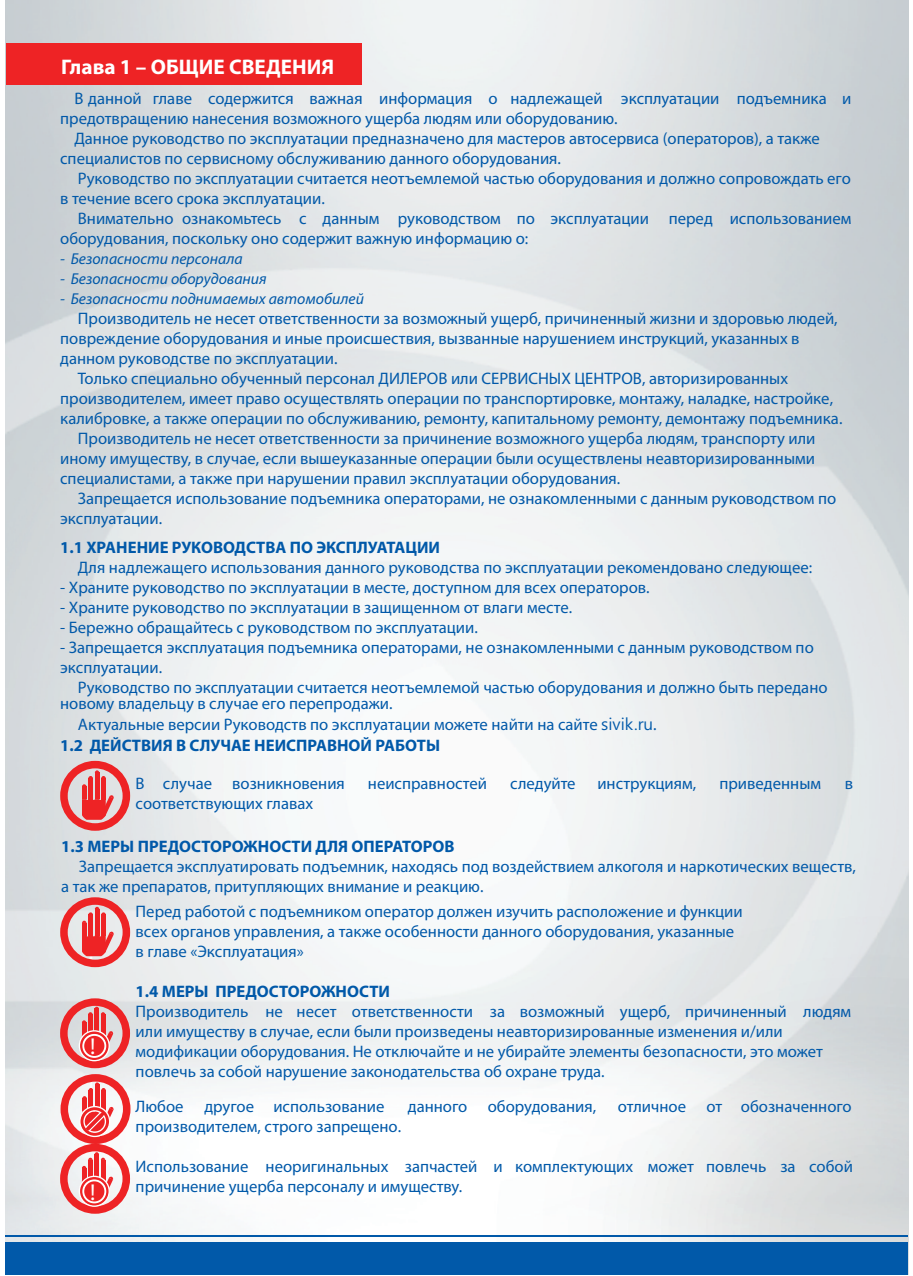
<style>
.page{position:relative;width:913px;height:1276px;background:#fff}
.page>*{position:absolute;margin:0;border:0;box-sizing:border-box;transform-origin:0 0}
.t1{font:22.95px "Myriad Pro";color:#fff}
.t2{font:700 21.15px "Myriad Pro";color:#fff}
.t3{font:16.65px/20px "Myriad Pro";color:#0159a9}
.t4{font:700 16.65px "Myriad Pro";color:#0159a9}
.t5{font:italic 15.75px "Myriad Pro";color:#0159a9}
.s1{font-family:"Malgun Gothic"}
.s2{font-weight:700}
</style>
<div class="page">
<img style="left:5px;top:0;width:902px;height:1242px">
<div style="left:5px;top:1242px;width:902px;height:33px;background:#0159a9"></div>
<hr style="left:5px;top:1235px;width:902px;height:1px;background:#0159a9">
<hr style="left:82px;top:786px;width:4px;height:13px;background:#ee2325">
<div style="left:88px;top:778px;width:5px;height:21px;background:#ee2325"></div>
<hr style="left:95px;top:772px;width:4px;height:27px;background:#ee2325">
<svg style="left:88px;top:770px;width:18px;height:8px"></svg>
<div style="left:101px;top:778px;width:5px;height:21px;background:#ee2325"></div>
<svg style="left:82px;top:795px;width:32px;height:25px"></svg>
<div style="left:60px;top:761px;width:70px;height:70px;border:8px solid #ee2325;border-radius:50%"></div>
<hr style="left:82px;top:922px;width:4px;height:13px;background:#ee2325">
<div style="left:88px;top:914px;width:5px;height:21px;background:#ee2325"></div>
<hr style="left:95px;top:909px;width:4px;height:26px;background:#ee2325">
<svg style="left:88px;top:907px;width:18px;height:7px"></svg>
<div style="left:101px;top:914px;width:5px;height:21px;background:#ee2325"></div>
<svg style="left:82px;top:931px;width:32px;height:25px"></svg>
<div style="left:60px;top:897px;width:70px;height:70px;border:8px solid #ee2325;border-radius:50%"></div>
<div style="left:60px;top:998px;width:70px;height:70px;border:8px solid #ee2325;border-radius:50%"></div>
<hr style="left:82px;top:1022px;width:4px;height:13px;background:#ee2325">
<div style="left:88px;top:1014px;width:5px;height:21px;background:#ee2325"></div>
<div style="left:94px;top:1008px;width:5px;height:27px;background:#ee2325"></div>
<svg style="left:88px;top:1006px;width:17px;height:8px"></svg>
<hr style="left:101px;top:1014px;width:4px;height:21px;background:#ee2325">
<svg style="left:79px;top:1030px;width:34px;height:31px"></svg>
<div style="left:83px;top:1035px;width:22px;height:22px;background:#ee2325;border-radius:50%"></div>
<div style="left:82px;top:1034px;width:24px;height:24px;border:2px solid #fff;border-radius:50%"></div>
<div style="left:60px;top:1143px;width:70px;height:70px;border:8px solid #ee2325;border-radius:50%"></div>
<hr style="left:82px;top:1168px;width:4px;height:12px;background:#ee2325">
<div style="left:88px;top:1159px;width:5px;height:21px;background:#ee2325"></div>
<div style="left:60px;top:1074px;width:70px;height:70px;border:8px solid #ee2325;border-radius:50%"></div>
<div style="left:82px;top:1098px;width:5px;height:12px;background:#ee2325"></div>
<hr style="left:89px;top:1090px;width:4px;height:20px;background:#ee2325">
<hr style="left:95px;top:1084px;width:4px;height:26px;background:#ee2325">
<svg style="left:89px;top:1082px;width:17px;height:8px"></svg>
<div style="left:101px;top:1090px;width:5px;height:20px;background:#ee2325"></div>
<svg style="left:79px;top:1106px;width:35px;height:31px"></svg>
<div style="left:94px;top:1154px;width:5px;height:26px;background:#ee2325"></div>
<svg style="left:88px;top:1152px;width:17px;height:8px"></svg>
<hr style="left:101px;top:1159px;width:4px;height:21px;background:#ee2325">
<svg style="left:79px;top:1175px;width:34px;height:31px"></svg>
<div style="left:83px;top:1180px;width:22px;height:22px;background:#ee2325;border-radius:50%"></div>
<div style="left:82px;top:1179px;width:24px;height:24px;border:2px solid #fff;border-radius:50%"></div>
<div style="left:6px;top:44px;width:355px;height:41px;background:#ee2325"></div>
<p class="t2" style="left:61px;top:58px;width:274px">Глава 1 – ОБЩИЕ СВЕДЕНИЯ</p>
<p class="t3" style="left:74px;top:90px;width:778px">В данной главе содержится важная информация о надлежащей эксплуатации подъемника и</p>
<p class="t3" style="left:60px;top:110px;width:558px">предотвращению нанесения возможного ущерба людям или оборудованию.</p>
<p class="t3" style="left:74px;top:130px;width:746px">Данное руководство по эксплуатации предназначено для мастеров автосервиса (операторов), а также</p>
<p class="t3" style="left:60px;top:150px;width:502px">специалистов по сервисному обслуживанию данного оборудования.</p>
<p class="t3" style="left:78px;top:170px;width:774px">Руководство по эксплуатации считается неотъемлемой частью оборудования и должно сопровождать его</p>
<p class="t3" style="left:60px;top:190px;width:266px">в течение всего срока эксплуатации.</p>
<p class="t3" style="left:78px;top:210px;width:774px">Внимательно ознакомьтесь с данным руководством по эксплуатации перед использованием</p>
<p class="t3" style="left:60px;top:230px;width:469px">оборудования, поскольку оно содержит важную информацию о:</p>
<p class="t5" style="left:60px;top:252px;width:184px">- Безопасности персонала</p>
<p class="t5" style="left:60px;top:272px;width:208px">- Безопасности оборудования</p>
<p class="t5" style="left:60px;top:292px;width:305px">- Безопасности поднимаемых автомобилей</p>
<p class="t3" style="left:78px;top:310px;width:761px">Производитель не несет ответственности за возможный ущерб, причиненный жизни и здоровью людей,</p>
<p class="t3" style="left:60px;top:330px;width:740px">повреждение оборудования и иные происшествия, вызванные нарушением инструкций, указанных в</p>
<p class="t3" style="left:60px;top:350px;width:279px">данном руководстве по эксплуатации.</p>
<p class="t3" style="left:78px;top:370px;width:711px">Только специально обученный персонал ДИЛЕРОВ или СЕРВИСНЫХ ЦЕНТРОВ, авторизированных</p>
<p class="t3" style="left:60px;top:390px;width:774px">производителем, имеет право осуществлять операции по транспортировке, монтажу, наладке, настройке,</p>
<p class="t3" style="left:60px;top:410px;width:783px">калибровке, а также операции по обслуживанию, ремонту, капитальному ремонту, демонтажу подъемника.</p>
<p class="t3" style="left:78px;top:430px;width:738px">Производитель не несет ответственности за причинение возможного ущерба людям, транспорту или</p>
<p class="t3" style="left:60px;top:450px;width:756px">иному имуществу, в случае, если вышеуказанные операции были осуществлены неавторизированными</p>
<p class="t3" style="left:60px;top:470px;width:561px">специалистами, а также при нарушении правил эксплуатации оборудования.</p>
<p class="t3" style="left:78px;top:490px;width:759px">Запрещается использование подъемника операторами, не ознакомленными с данным руководством по</p>
<p class="t3" style="left:60px;top:510px;width:103px">эксплуатации.</p>
<p class="t4" style="left:60px;top:540px;width:381px">1.1 ХРАНЕНИЕ РУКОВОДСТВА ПО ЭКСПЛУАТАЦИИ</p>
<p class="t3" style="left:78px;top:558px;width:735px">Для надлежащего использования данного руководства по эксплуатации рекомендовано следующее:</p>
<p class="t3" style="left:60px;top:578px;width:590px">- Храните руководство по эксплуатации в месте, доступном для всех операторов.</p>
<p class="t3" style="left:60px;top:598px;width:513px">- Храните руководство по эксплуатации в защищенном от влаги месте.</p>
<p class="t3" style="left:60px;top:618px;width:419px">- Бережно обращайтесь с руководством по эксплуатации.</p>
<p class="t3" style="left:60px;top:638px;width:754px">- Запрещается эксплуатация подъемника операторами, не ознакомленными с данным руководством по эксплуатации.</p>
<p class="t3" style="left:60px;top:680px;width:768px;line-height:16.7px;text-indent:18px">Руководство по эксплуатации считается неотъемлемой частью оборудования и должно быть передано новому владельцу в случае его перепродажи.</p>
<p class="t3" style="left:60px;top:714px;width:597px;line-height:21.4px;text-indent:18px">Актуальные версии Руководств по эксплуатации можете найти на сайте <span class="s1">sivik.ru</span>.<br><span class="s2">1.2 ДЕЙСТВИЯ В СЛУЧАЕ НЕИСПРАВНОЙ РАБОТЫ</span></p>
<p class="t3" style="left:136px;top:774px;width:210px">В случае возникновения</p>
<p class="t3" style="left:368px;top:774px;width:121px">неисправностей</p>
<p class="t3" style="left:510px;top:774px;width:67px">следуйте</p>
<p class="t3" style="left:597px;top:774px;width:100px">инструкциям,</p>
<p class="t3" style="left:719px;top:774px;width:103px">приведенным</p>
<p class="t3" style="left:844px;top:774px;width:10px">в</p>
<p class="t3" style="left:136px;top:794px;width:179px">соответствующих главах</p>
<p class="t4" style="left:61px;top:839px;width:394px">1.3 МЕРЫ ПРЕДОСТОРОЖНОСТИ ДЛЯ ОПЕРАТОРОВ</p>
<p class="t3" style="left:61px;top:857px;width:795px;text-indent:18px">Запрещается эксплуатировать подъемник, находясь под воздействием алкоголя и наркотических веществ, а так же препаратов, притупляющих внимание и реакцию.</p>
<h1 class="t1" style="left:88px;top:941px;width:7px">!</h1>
<h1 class="t1" style="left:90px;top:1037px;width:7px">!</h1>
<h1 class="t1" style="left:90px;top:1182px;width:7px">!</h1>
<p class="t3" style="left:136px;top:903px;width:608px">Перед работой с подъемником оператор должен изучить расположение и функции всех органов управления, а также особенности данного оборудования, указанные в главе «Эксплуатация»</p>
<p class="t4" style="left:136px;top:984px;width:256px">1.4 МЕРЫ ПРЕДОСТОРОЖНОСТИ</p>
<p class="t3" style="left:136px;top:1002px;width:716px">Производитель не несет ответственности за возможный ущерб, причиненный людям или имуществу в случае, если были произведены неавторизированные изменения и/или модификации оборудования. Не отключайте и не убирайте элементы безопасности, это может повлечь за собой нарушение законодательства об охране труда.</p>
<p class="t3" style="left:136px;top:1097px;width:250px">Любое другое использование</p>
<p class="t3" style="left:407px;top:1097px;width:190px">данного оборудования,</p>
<p class="t3" style="left:617px;top:1097px;width:235px">отличное от обозначенного</p>
<p class="t3" style="left:136px;top:1117px;width:267px">производителем, строго запрещено.</p>
<p class="t3" style="left:136px;top:1157px;width:718px">Использование неоригинальных запчастей и комплектующих может повлечь за собой причинение ущерба персоналу и имуществу.</p>
</div>
